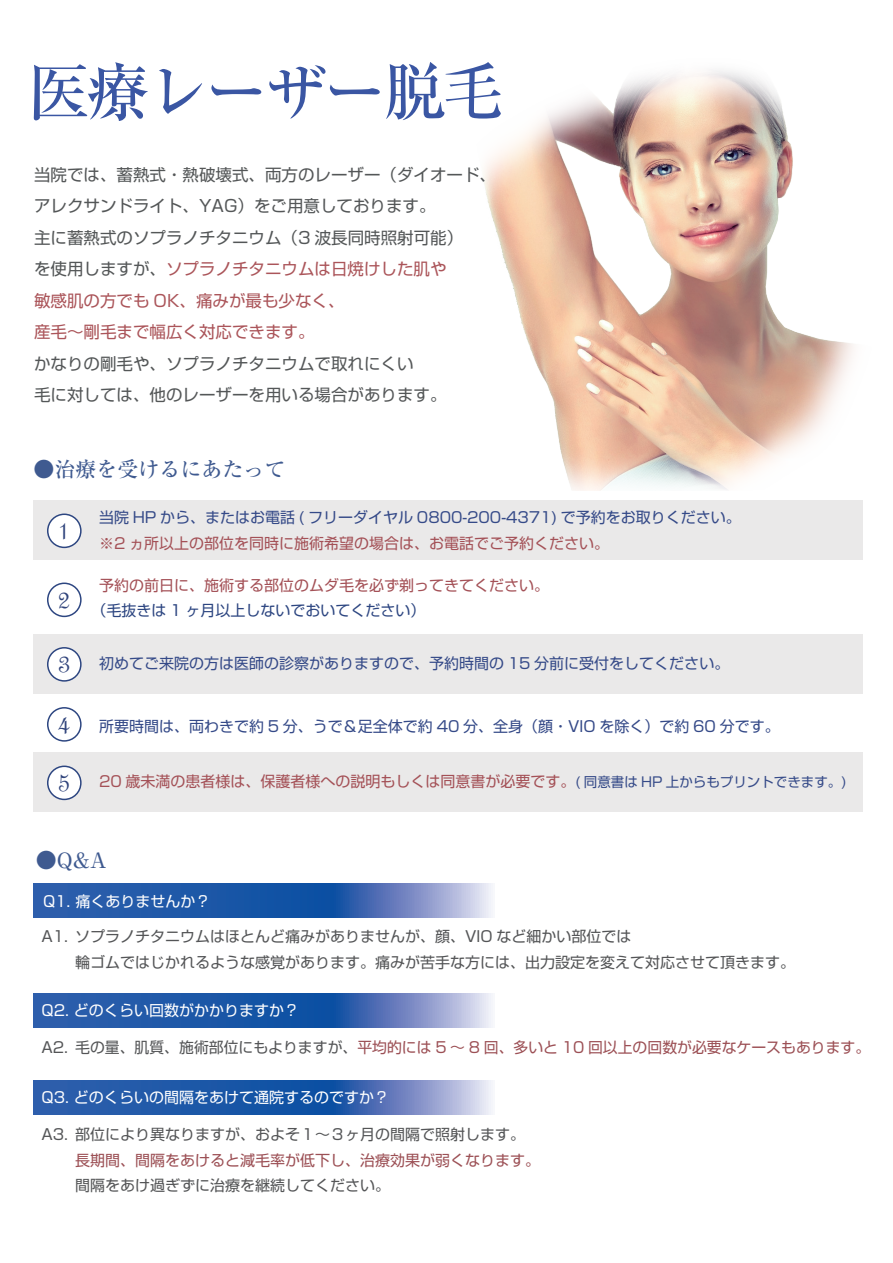
<style>
.page{position:relative;width:893px;height:1263px;background:#fff}
.page>*{position:absolute;margin:0;border:0;box-sizing:border-box;transform-origin:0 0}
.t1{font:500 63px "Ryumin Pro";letter-spacing:-.06em;color:#3a56a3}
.t2{font:33px/59.2px "French Script";color:#2f437b}
.t3{font:500 21px "Ryumin Pro";color:#3f5a90}
.t4{font:16.5px/31.5px "Shin Go Pro";color:#545758}
.t5{font:15px/25.5px "Shin Go Pro";color:#545557}
.t6{font:15px "Shin Go Pro";color:#354a88}
.t7{font:15px "Shin Go Pro";color:#a45157}
.t8{font:15px "Shin Go Pro";color:#9c5055}
.t9{font:15px "Shin Go Pro";color:#fff}
.t10{font:15px "Shin Go Pro";color:#2d4681}
.s1{color:#ab555a}
.s2{font-size:13.5px;color:#354a88}
.s3{color:#545557}
</style>
<div class="page">
<svg style="left:34px;top:1080px;width:459px;height:34px;background:#3e6cb2"></svg>
<svg style="left:34px;top:993px;width:459px;height:34px;background:#3e6cb2"></svg>
<svg style="left:34px;top:884px;width:459px;height:34px;background:#3e6cb2"></svg>
<div style="left:33px;top:634px;width:830px;height:59px;background:#eae9e9"></div>
<div style="left:33px;top:501px;width:830px;height:59px;background:#eae9e9"></div>
<img style="left:482px;top:70px;width:372px;height:420px">
<div style="left:48px;top:514px;width:33px;height:33px;background:#fff;border-radius:50%"></div>
<div style="left:47px;top:513px;width:35px;height:35px;border:2px solid #2d4681;border-radius:50%"></div>
<div style="left:47px;top:582px;width:35px;height:35px;border:2px solid #2d4681;border-radius:50%"></div>
<div style="left:48px;top:648px;width:33px;height:33px;background:#fff;border-radius:50%"></div>
<div style="left:47px;top:647px;width:35px;height:35px;border:2px solid #2d4681;border-radius:50%"></div>
<div style="left:47px;top:707px;width:35px;height:35px;border:2px solid #2d4681;border-radius:50%"></div>
<div style="left:33px;top:752px;width:830px;height:60px;background:#eae9e9"></div>
<div style="left:48px;top:766px;width:33px;height:33px;background:#fff;border-radius:50%"></div>
<div style="left:47px;top:765px;width:35px;height:35px;border:2px solid #2d4681;border-radius:50%"></div>
<h1 class="t1" style="left:27px;top:42px;width:479px">医療レーザー脱毛</h1>
<p class="t4" style="left:34px;top:156px;width:464px">当院では、蓄熱式・熱破壊式、両方のレーザー（ダイオード、アレクサンドライト、YAG）をご用意しております。<br>主に蓄熱式のソプラノチタニウム（3 波長同時照射可能）<br>を使用しますが、<span class="s1">ソプラノチタニウムは日焼けした肌や<br>敏感肌の方でも OK、痛みが最も少なく、<br>産毛～剛毛まで幅広く対応できます。</span></p>
<p class="t4" style="left:34px;top:345px;width:414px">かなりの剛毛や、ソプラノチタニウムで取れにくい<br>毛に対しては、他のレーザーを用いる場合があります。</p>
<p class="t3" style="left:33px;top:452px;width:254px">●治療を受けるにあたって</p>
<h2 class="t2" style="left:58px;top:494px;width:14px;line-height:69px">1<br>2</h2>
<h2 class="t2" style="left:58px;top:633px;width:14px;text-align:justify">3<br>4<br>5</h2>
<p class="t6" style="left:99px;top:505px;width:643px">当院 HP から、またはお電話 ( フリーダイヤル 0800-200-4371) で予約をお取りください。</p>
<p class="t7" style="left:99px;top:531px;width:512px">※2 ヵ所以上の部位を同時に施術希望の場合は、お電話でご予約ください。</p>
<p class="t7" style="left:99px;top:572px;width:452px">予約の前日に、施術する部位のムダ毛を必ず剃ってきてください。</p>
<p class="t10" style="left:92px;top:598px;width:335px">（毛抜きは 1 ヶ月以上しないでおいてください）</p>
<p class="t6" style="left:99px;top:650px;width:632px">初めてご来院の方は医師の診察がありますので、予約時間の 15 分前に受付をしてください。</p>
<p class="t6" style="left:99px;top:713px;width:682px">所要時間は、両わきで約 5 分、うで＆足全体で約 40 分、全身（顔・VIO を除く）で約 60 分です。</p>
<p class="t7" style="left:99px;top:769px;width:749px">20 歳未満の患者様は、保護者様への説明もしくは同意書が必要です。<span class="s2">( 同意書は HP 上からもプリントできます。)</span></p>
<p class="t3" style="left:36px;top:843px;width:73px">●Q&amp;A</p>
<p class="t9" style="left:43px;top:888px;width:169px">Q1. 痛くありませんか？</p>
<p class="t5" style="left:75px;top:922px;width:722px;text-indent:-34px">A1. ソプラノチタニウムはほとんど痛みがありませんが、顔、VIO など細かい部位では<br>輪ゴムではじかれるような感覚があります。痛みが苦手な方には、出力設定を変えて対応させて頂きます。</p>
<p class="t9" style="left:41px;top:998px;width:259px">Q2. どのくらい回数がかかりますか？</p>
<p class="t8" style="left:41px;top:1035px;width:830px"><span class="s3">A2. 毛の量、肌質、施術部位にもよりますが、</span>平均的には 5 ～ 8 回、多いと 10 回以上の回数が必要なケースもあります。</p>
<p class="t9" style="left:41px;top:1085px;width:349px">Q3. どのくらいの間隔をあけて通院するのですか？</p>
<p class="t5" style="left:41px;top:1120px;width:485px">A3. 部位により異なりますが、およそ１～３ヶ月の間隔で照射します。</p>
<p class="t8" style="left:75px;top:1147px;width:466px">長期間、間隔をあけると減毛率が低下し、治療効果が弱くなります。</p>
<p class="t5" style="left:75px;top:1171px;width:316px">間隔をあけ過ぎずに治療を継続してください。</p>
</div>
